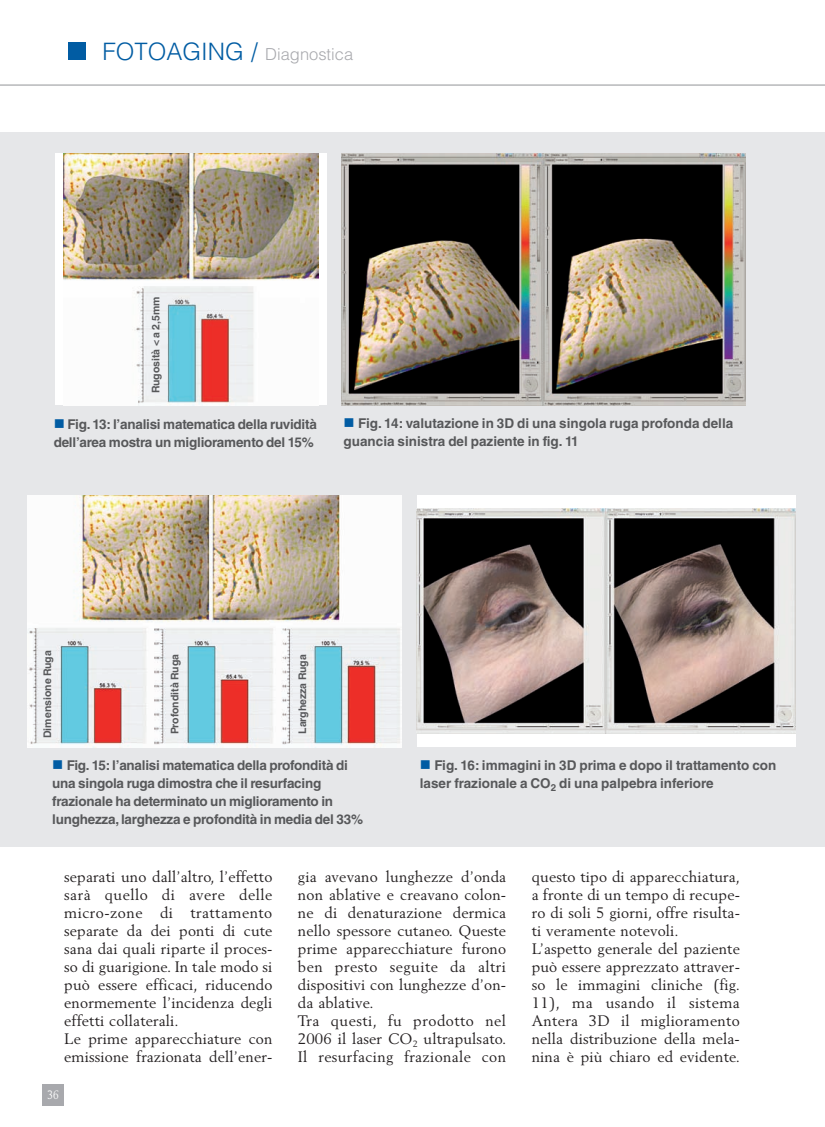
<style>
.page{position:relative;width:825px;height:1127px;background:#fff}
.page>*{position:absolute;margin:0;border:0;box-sizing:border-box;transform-origin:0 0}
.t1{font:300 16.5px "Helvetica LT Std";color:#a8a9ad}
.t2{font:15px/18px "Berling";letter-spacing:.01em;color:#231f20}
.t3{font:700 13.5px/18px "Helvetica LT Std";letter-spacing:-.015em;color:#57585a}
.t4{font:12px "Berling";color:#fff;scale:.85 1}
.t5{font:700 10.5px "Helvetica LT Std";color:#57585a}
.s1{font-size:24px;color:#015ca3}
.s2{color:#015ca3}
</style>
<div class="page">
<div style="left:43px;top:1084px;width:21px;height:22px;background:#a8a9ad"></div>
<hr style="left:0;top:85px;width:825px;height:1px;background:#939598">
<div style="left:68px;top:43px;width:17px;height:17px;background:#015ca3"></div>
<div style="left:0;top:132px;width:825px;height:714px;background:#e6e7e9"></div>
<img style="left:341px;top:153px;width:405px;height:252px">
<img style="left:28px;top:495px;width:373px;height:252px">
<div style="left:56px;top:153px;width:271px;height:252px;background:#fff"></div>
<img style="left:64px;top:153px;width:255px;height:252px">
<div style="left:417px;top:495px;width:378px;height:252px;background:#fff"></div>
<img style="left:417px;top:508px;width:378px;height:225px">
<p class="t1" style="left:102px;top:48px;width:252px"><span class="s1">FOTOAGING /</span> Diagnostica</p>
<p class="t5" style="left:152px;top:393px;width:98px;rotate:-90deg">Rugosità &lt; a 2,5mm</p>
<p class="t3" style="left:54px;top:416px;width:265px"><span class="s2">■</span> Fig. 13: l’analisi matematica della ruvidità dell’area mostra un miglioramento del 15%</p>
<p class="t3" style="left:344px;top:416px;width:391px"><span class="s2">■</span> Fig. 14: valutazione in 3D di una singola ruga profonda della guancia sinistra del paziente in fig. 11</p>
<p class="t5" style="left:44px;top:738px;width:89px;rotate:-90deg">Dimensione Ruga</p>
<p class="t5" style="left:171px;top:734px;width:82px;rotate:-90deg">Profondità Ruga</p>
<p class="t5" style="left:299px;top:734px;width:81px;rotate:-90deg">Larghezza Ruga</p>
<p class="t3" style="left:52px;top:758px;width:312px"><span class="s2">■</span> Fig. 15: l’analisi matematica della profondità di una singola ruga dimostra che il resurfacing frazionale ha determinato un miglioramento in lunghezza, larghezza e profondità in media del 33%</p>
<p class="t3" style="left:420px;top:757px;width:358px"><span class="s2">■</span> Fig. 16: immagini in 3D prima e dopo il trattamento con laser frazionale a CO<sub>2</sub> di una palpebra inferiore</p>
<p class="t2" style="left:64px;top:869px;width:210px">separati uno dall’altro, l’effetto sarà quello di avere delle micro-zone di trattamento separate da dei ponti di cute sana dai quali riparte il proces&shy;so di guarigione. In tale modo si può essere efficaci, riducendo enormemente l’incidenza degli effetti collaterali.<br>Le prime apparecchiature con emissione frazionata dell’ener-</p>
<p class="t2" style="left:298px;top:869px;width:210px">gia avevano lunghezze d’onda non ablative e creavano colon&shy;ne di denaturazione dermica nello spessore cutaneo. Queste prime apparecchiature furono ben presto seguite da altri dispositivi con lunghezze d’on&shy;da ablative.<br>Tra questi, fu prodotto nel<br>2006 il laser CO<sub>2</sub> ultrapulsato.<br>Il resurfacing frazionale con</p>
<p class="t2" style="left:532px;top:869px;width:210px">questo tipo di apparecchiatura, a fronte di un tempo di recupe&shy;ro di soli 5 giorni, offre risulta&shy;ti veramente notevoli.<br>L’aspetto generale del paziente può essere apprezzato attraver&shy;so le immagini cliniche (fig.<br>11), ma usando il sistema<br>Antera 3D il miglioramento nella distribuzione della mela&shy;nina è più chiaro ed evidente.</p>
<p class="t4" style="left:47px;top:1090px;width:15px">36</p>
</div>
